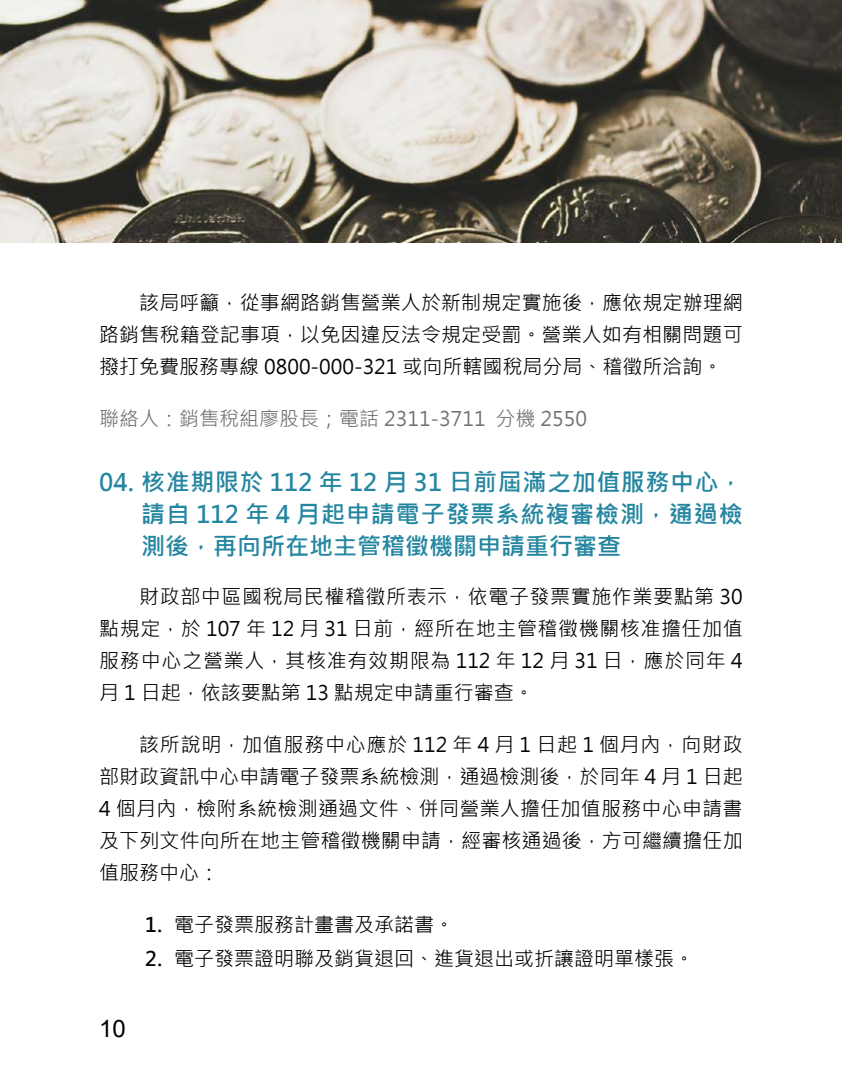
<style>
.page{position:relative;width:842px;height:1080px;background:#fff}
.page>*{position:absolute;margin:0;border:0;box-sizing:border-box;transform-origin:0 0}
.t1{font:700 24px/32px "Microsoft Jheng Hei";letter-spacing:.025em;color:#2486a0;text-align:justify}
.t2{font:24px "Arial";color:#000}
.t3{font:20px/32px "Microsoft Jheng Hei";color:#000;text-align:justify}
.t4{font:20px "Microsoft Jheng Hei";color:#737070}
.s1{font-weight:700}
</style>
<div class="page">
<img style="left:0;top:0;width:842px;height:243px">
<p class="t3" style="left:99px;top:287px;width:645px;text-indent:40px">該局呼籲，從事網路銷售營業人於新制規定實施後，應依規定辦理網路銷售稅籍登記事項，以免因違反法令規定受罰。營業人如有相關問題可撥打免費服務專線 0800-000-321 或向所轄國稅局分局、稽徵所洽詢。</p>
<p class="t4" style="left:99px;top:406px;width:489px">聯絡人：銷售稅組廖股長；電話 2311-3711 分機 2550</p>
<p class="t1" style="left:141px;top:467px;width:603px;text-indent:-42px">04. 核准期限於 112 年 12 月 31 日前屆滿之加值服務中心，請自 112 年 4 月起申請電子發票系統複審檢測，通過檢測後，再向所在地主管稽徵機關申請重行審查</p>
<p class="t3" style="left:99px;top:581px;width:645px;text-indent:40px">財政部中區國稅局民權稽徵所表示，依電子發票實施作業要點第 30點規定，於 107 年 12 月 31 日前，經所在地主管稽徵機關核准擔任加值服務中心之營業人，其核准有效期限為 112 年 12 月 31 日，應於同年 4月 1 日起，依該要點第 13 點規定申請重行審查。</p>
<p class="t3" style="left:99px;top:729px;width:645px;text-indent:40px">該所說明，加值服務中心應於 112 年 4 月 1 日起 1 個月內，向財政部財政資訊中心申請電子發票系統檢測，通過檢測後，於同年 4 月 1 日起4 個月內，檢附系統檢測通過文件、併同營業人擔任加值服務中心申請書及下列文件向所在地主管稽徵機關申請，經審核通過後，方可繼續擔任加值服務中心：</p>
<p class="t3" style="left:145px;top:909px;width:310px"><span class="s1">1.</span> 電子發票服務計畫書及承諾書。</p>
<p class="t3" style="left:145px;top:943px;width:550px"><span class="s1">2.</span> 電子發票證明聯及銷貨退回、進貨退出或折讓證明單樣張。</p>
<p class="t2" style="left:99px;top:1012px;width:28px">10</p>
</div>
